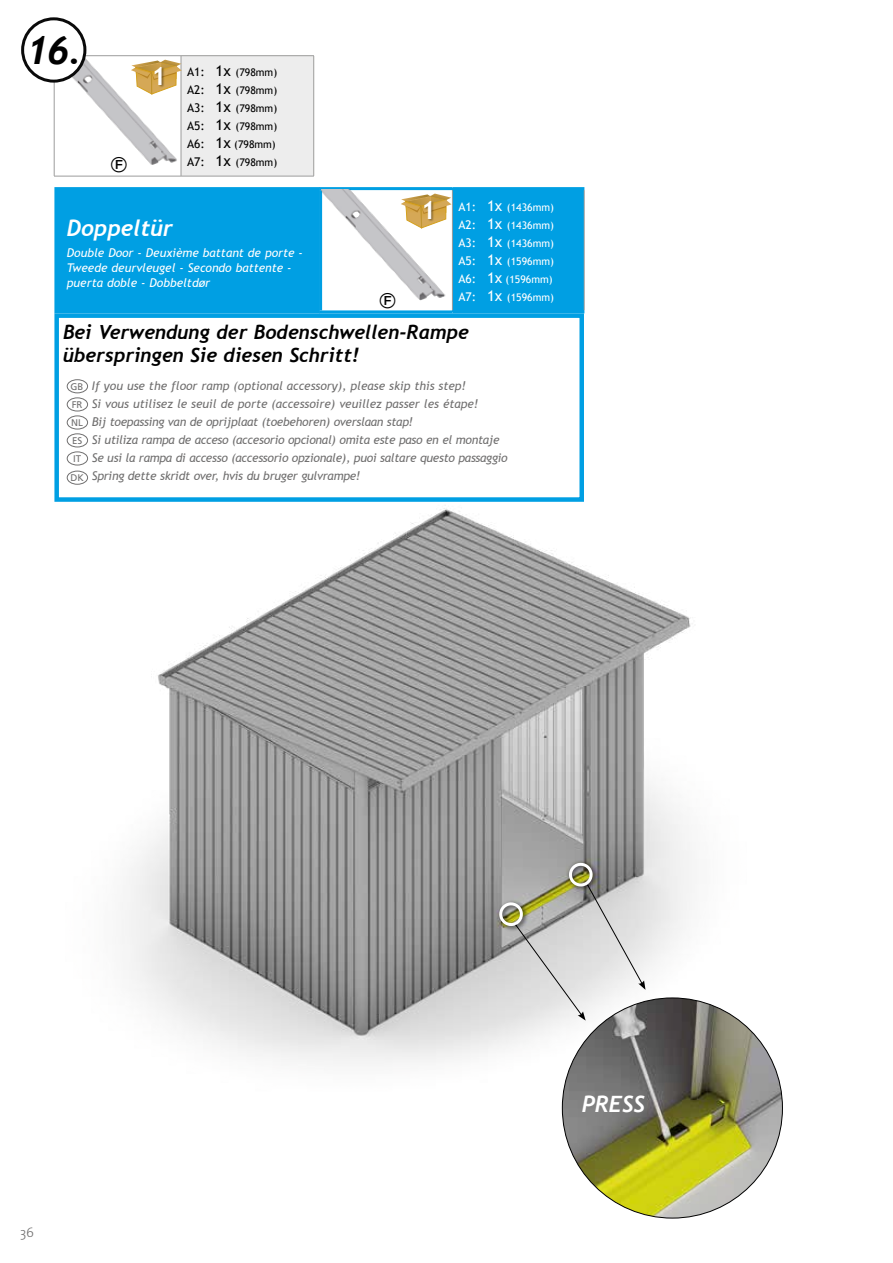
<style>
.page{position:relative;width:893px;height:1263px;background:#fff}
.page>*{position:absolute;margin:0;border:0;box-sizing:border-box;transform-origin:0 0}
.t1{font:italic 700 39px "Trebuchet";color:#000}
.t2{font:700 25.05px "Trebuchet MS";color:#fff}
.t3{font:italic 700 22.5px "Trebuchet";color:#fff}
.t4{font:italic 700 19.5px/23.4px "Trebuchet";color:#000}
.t5{font:18px "Bundesbahn Pi 3";color:#000}
.t6{font:300 13.5px "The Sans";color:#706f6f}
.t7{font:italic 12px/18px "Trebuchet MS";letter-spacing:-.02em;color:#706f6f}
.t8{font:italic 12px/14.7px "Trebuchet MS";color:#fff}
.t9{font:10.5px/18px "Trebuchet MS";color:#fff}
.t10{font:10.5px/18px "Trebuchet MS";color:#000;text-align:justify}
.t11{font:9.75px/18.1px "Frutiger LT Std";color:#706f6f;text-align:justify}
.s1{font-size:12px}
.s2{font-size:15px}
</style>
<div class="page">
<div style="left:181px;top:56px;width:133px;height:120px;background:#ededed"></div>
<hr style="left:54px;top:55px;width:127px;height:1px;background:#9d9d9c">
<hr style="left:54px;top:56px;width:1px;height:120px;background:#9d9d9c">
<hr style="left:181px;top:55px;width:133px;height:1px;background:#9d9d9c">
<hr style="left:181px;top:56px;width:1px;height:120px;background:#9d9d9c">
<hr style="left:313px;top:56px;width:1px;height:120px;background:#9d9d9c">
<hr style="left:54px;top:176px;width:127px;height:1px;background:#9d9d9c">
<hr style="left:181px;top:176px;width:133px;height:1px;background:#9d9d9c">
<img style="left:122px;top:508px;width:661px;height:601px">
<div style="left:566px;top:860px;width:33px;height:32px;background:#000;opacity:.75"></div>
<img style="left:562px;top:998px;width:220px;height:220px;border-radius:110px">
<div style="left:497px;top:900px;width:32px;height:32px;background:#000;opacity:.75"></div>
<svg style="left:499px;top:863px;width:146px;height:157px;background:#c6c6c1"></svg>
<img style="left:54px;top:56px;width:127px;height:108px">
<div style="left:23px;top:19px;width:62px;height:62px;background:#fff;border-radius:50%"></div>
<div style="left:21px;top:17px;width:65px;height:66px;border:3px solid #0a0a0a;border-radius:50%"></div>
<svg style="left:131px;top:60px;width:51px;height:34px"></svg>
<div style="left:155px;top:66px;width:10px;height:21px;background:#000;opacity:.4"></div>
<div style="left:452px;top:189px;width:132px;height:123px;background:#009fe3"></div>
<hr style="left:584px;top:190px;width:1px;height:120px;background:#9d9d9c">
<hr style="left:319px;top:187px;width:133px;height:3px;background:#009fe3">
<hr style="left:319px;top:190px;width:3px;height:120px;background:#009fe3">
<hr style="left:452px;top:187px;width:132px;height:3px;background:#009fe3">
<hr style="left:319px;top:310px;width:133px;height:3px;background:#009fe3">
<hr style="left:452px;top:310px;width:132px;height:3px;background:#009fe3">
<div style="left:54px;top:187px;width:266px;height:126px;background:#009fe3;border:4px solid #009fe3"></div>
<img style="left:322px;top:190px;width:131px;height:123px">
<svg style="left:401px;top:194px;width:50px;height:34px"></svg>
<div style="left:424px;top:200px;width:11px;height:21px;background:#000;opacity:.4"></div>
<div style="left:67px;top:379px;width:21px;height:14px;border:1px solid #706f6f;border-radius:50%"></div>
<div style="left:67px;top:398px;width:21px;height:13px;border:1px solid #706f6f;border-radius:50%"></div>
<div style="left:67px;top:416px;width:21px;height:13px;border:1px solid #706f6f;border-radius:50%"></div>
<div style="left:67px;top:452px;width:21px;height:13px;border:1px solid #706f6f;border-radius:50%"></div>
<div style="left:67px;top:434px;width:21px;height:13px;border:1px solid #706f6f;border-radius:50%"></div>
<div style="left:54px;top:313px;width:530px;height:189px;border:4px solid #009fe3"></div>
<div style="left:67px;top:471px;width:21px;height:13px;border:1px solid #706f6f;border-radius:50%"></div>
<h1 class="t1" style="left:26px;top:25px;width:57px">16.</h1>
<h2 class="t2" style="left:152px;top:60px;width:16px">1</h2>
<p class="t10" style="left:187px;top:64px;width:92px"><span class="s1">A1:</span> <span class="s2">1x</span> (798mm)<br><span class="s1">A2:</span> <span class="s2">1x</span> (798mm)<br><span class="s1">A3:</span> <span class="s2">1x</span> (798mm)<br><span class="s1">A5:</span> <span class="s2">1x</span> (798mm)<br><span class="s1">A6:</span> <span class="s2">1x</span> (798mm)</p>
<h3 class="t5" style="left:110px;top:156px;width:18px">F</h3>
<p class="t10" style="left:187px;top:154px;width:92px"><span class="s1">A7:</span> <span class="s2">1x</span> (798mm)</p>
<h3 class="t3" style="left:67px;top:214px;width:108px">Doppeltür</h3>
<p class="t8" style="left:67px;top:246px;width:238px">Double Door - Deuxième battant de porte -<br>Tweede deurvleugel - Secondo battente - puerta doble - Dobbeltdør</p>
<h3 class="t5" style="left:379px;top:292px;width:18px">F</h3>
<h2 class="t2" style="left:421px;top:194px;width:16px">1</h2>
<p class="t9" style="left:458px;top:198px;width:97px"><span class="s1">A1:</span> <span class="s2">1x</span> (1436mm)<br><span class="s1">A2:</span> <span class="s2">1x</span> (1436mm)<br><span class="s1">A3:</span> <span class="s2">1x</span> (1436mm)<br><span class="s1">A5:</span> <span class="s2">1x</span> (1596mm)<br><span class="s1">A6:</span> <span class="s2">1x</span> (1596mm)<br><span class="s1">A7:</span> <span class="s2">1x</span> (1596mm)</p>
<h3 class="t4" style="left:63px;top:320px;width:407px">Bei Verwendung der Bodenschwellen-Rampe überspringen Sie diesen Schritt!</h3>
<p class="t7" style="left:92px;top:377px;width:417px">If you use the floor ramp (optional accessory), please skip this step!<br>Si vous utilisez le seuil de porte (accessoire) veuillez passer les étape!<br>Bij toepassing van de oprijplaat (toebehoren) overslaan stap!<br>Si utiliza rampa de acceso (accesorio opcional) omita este paso en el montaje Se usi la rampa di accesso (accessorio opzionale), puoi saltare questo passaggio Spring dette skridt over, hvis du bruger gulvrampe!</p>
<p class="t11" style="left:71px;top:377px;width:14px">GB FR NL</p>
<p class="t11" style="left:73px;top:450px;width:10px">IT</p>
<p class="t11" style="left:72px;top:431px;width:12px">ES</p>
<p class="t11" style="left:70px;top:469px;width:15px">DK</p>
<p class="t6" style="left:20px;top:1221px;width:16px">36</p>
<h3 class="t3" style="left:582px;top:1089px;width:65px">PRESS</h3>
</div>
